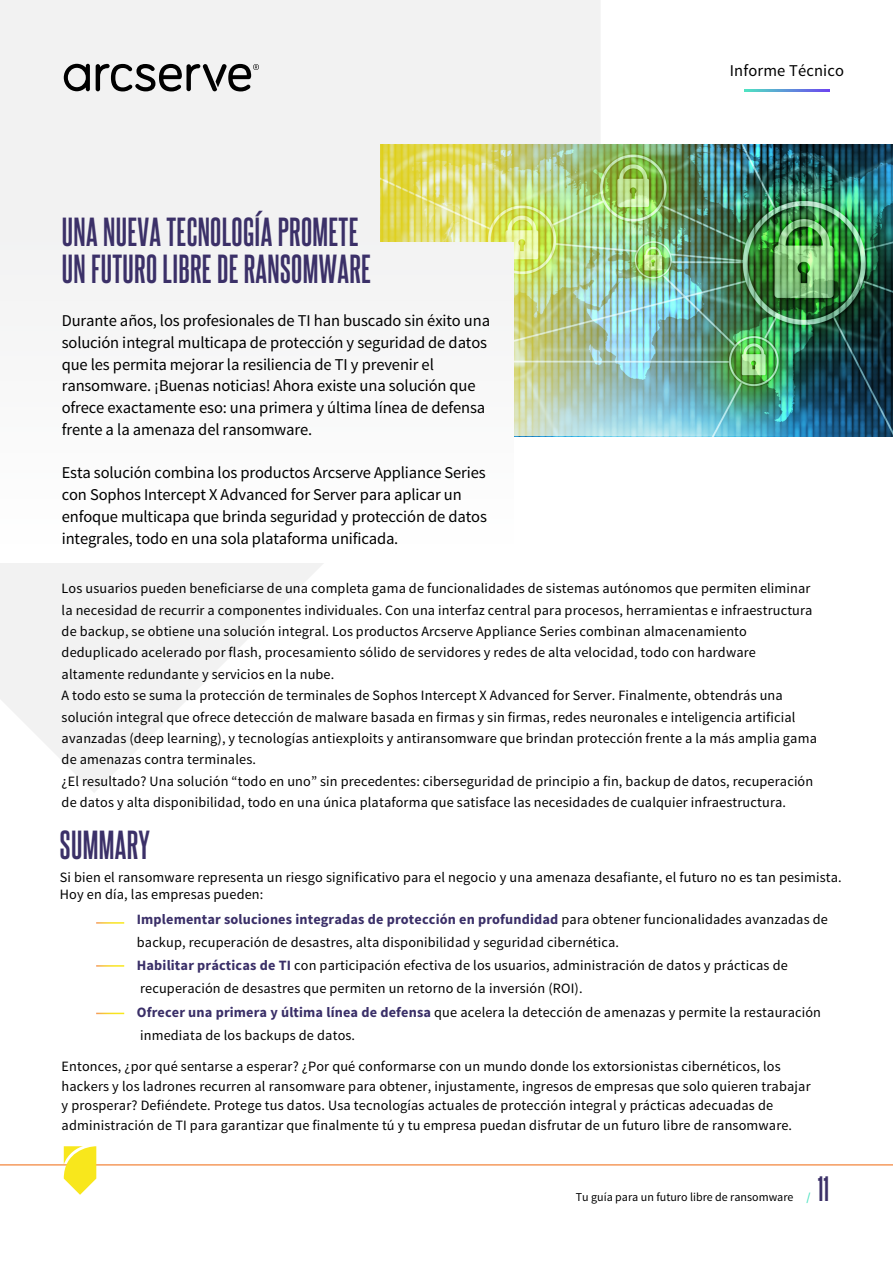
<style>
.page{position:relative;width:893px;height:1263px;background:#fff}
.page>*{position:absolute;margin:0;border:0;box-sizing:border-box;transform-origin:0 0}
.t1{font:700 34.5px/37px "Steelfish Rg";letter-spacing:.01em;color:#3b3068}
.t2{font:700 30px "Steelfish Rg";color:#3b3068}
.t3{font:16.5px/21.8px "Source Sans Pro";letter-spacing:-.01em;color:#000}
.t4{font:16.5px "Source Sans Pro";letter-spacing:.01em;color:#000}
.t5{font:14.25px/21.5px "Source Sans Pro";letter-spacing:.01em;color:#000}
.t6{font:12px "Source Sans Pro";color:#000}
.s1{font-weight:700;color:#3a2f68}
.s2{font-weight:600;color:#50e3c2}
</style>
<div class="page">
<svg style="left:0;top:0;width:601px;height:792px;fill:#f2f2f2"></svg>
<hr style="left:0;top:1164px;width:893px;height:1px;background:#f59a5d">
<svg style="left:64px;top:1146px;width:32px;height:49px"></svg>
<svg style="left:64px;top:64px;width:26px;height:27px"></svg>
<svg style="left:96px;top:64px;width:163px;height:27px"></svg>
<img style="left:787px;top:145px;width:106px;height:291px">
<img style="left:380px;top:145px;width:407px;height:291px">
<div style="left:0;top:242px;width:513px;height:321px;background:#f8f8f9"></div>
<svg style="left:96px;top:1013px;width:28px;height:1px"></svg>
<svg style="left:745px;top:90px;width:84px;height:1px"></svg>
<h1 class="t1" style="left:62px;top:213px;width:311px">UNA NUEVA TECNOLOGÍA PROMETE<br>UN FUTURO LIBRE DE RANSOMWARE</h1>
<p class="t3" style="left:62px;top:310px;width:430px">Durante años, los profesionales de TI han buscado sin éxito una solución integral multicapa de protección y seguridad de datos que les permita mejorar la resiliencia de TI y prevenir el ransomware. ¡Buenas noticias! Ahora existe una solución que ofrece exactamente eso: una primera y última línea de defensa frente a la amenaza del ransomware.</p>
<p class="t3" style="left:62px;top:462px;width:427px">Esta solución combina los productos Arcserve Appliance Series con Sophos Intercept X Advanced for Server para aplicar un enfoque multicapa que brinda seguridad y protección de datos integrales, todo en una sola plataforma unificada.</p>
<p class="t4" style="left:730px;top:60px;width:116px">Informe Técnico</p>
<p class="t5" style="left:62px;top:578px;width:757px">Los usuarios pueden beneficiarse de una completa gama de funcionalidades de sistemas autónomos que permiten eliminar la necesidad de recurrir a componentes individuales. Con una interfaz central para procesos, herramientas e infraestructura de backup, se obtiene una solución integral. Los productos Arcserve Appliance Series combinan almacenamiento deduplicado acelerado por flash, procesamiento sólido de servidores y redes de alta velocidad, todo con hardware altamente redundante y servicios en la nube.<br>A todo esto se suma la protección de terminales de Sophos Intercept X Advanced for Server. Finalmente, obtendrás una solución integral que ofrece detección de malware basada en firmas y sin firmas, redes neuronales e inteligencia artificial avanzadas (deep learning), y tecnologías antiexploits y antiransomware que brindan protección frente a la más amplia gama de amenazas contra terminales.<br>¿El resultado? Una solución “todo en uno” sin precedentes: ciberseguridad de principio a fin, backup de datos, recuperación de datos y alta disponibilidad, todo en una única plataforma que satisface las necesidades de cualquier infraestructura.</p>
<h1 class="t1" style="left:60px;top:825px;width:92px">SUMMARY</h1>
<p class="t5" style="left:60px;top:869px;width:783px;line-height:17.1px">Si bien el ransomware representa un riesgo significativo para el negocio y una amenaza desafiante, el futuro no es tan pesimista.<br>Hoy en día, las empresas pueden:</p>
<p class="t5" style="left:137px;top:907px;width:693px;line-height:23.2px"><span class="s1">Implementar soluciones integradas de protección en profundidad</span> para obtener funcionalidades avanzadas de backup, recuperación de desastres, alta disponibilidad y seguridad cibernética.<br><span class="s1">Habilitar prácticas de TI</span> con participación efectiva de los usuarios, administración de datos y prácticas de recuperación de desastres que permiten un retorno de la inversión (ROI).<br><span class="s1">Ofrecer una primera y última línea de defensa</span> que acelera la detección de amenazas y permite la restauración inmediata de los backups de datos.</p>
<p class="t5" style="left:62px;top:1057px;width:750px;line-height:19.5px">Entonces, ¿por qué sentarse a esperar? ¿Por qué conformarse con un mundo donde los extorsionistas cibernéticos, los hackers y los ladrones recurren al ransomware para obtener, injustamente, ingresos de empresas que solo quieren trabajar y prosperar? Defiéndete. Protege tus datos. Usa tecnologías actuales de protección integral y prácticas adecuadas de administración de TI para garantizar que finalmente tú y tu empresa puedan disfrutar de un futuro libre de ransomware.</p>
<h2 class="t2" style="left:818px;top:1170px;width:13px">11</h2>
<p class="t6" style="left:576px;top:1189px;width:236px">Tu guía para un futuro libre de ransomware <span class="s2">/</span></p>
</div>
